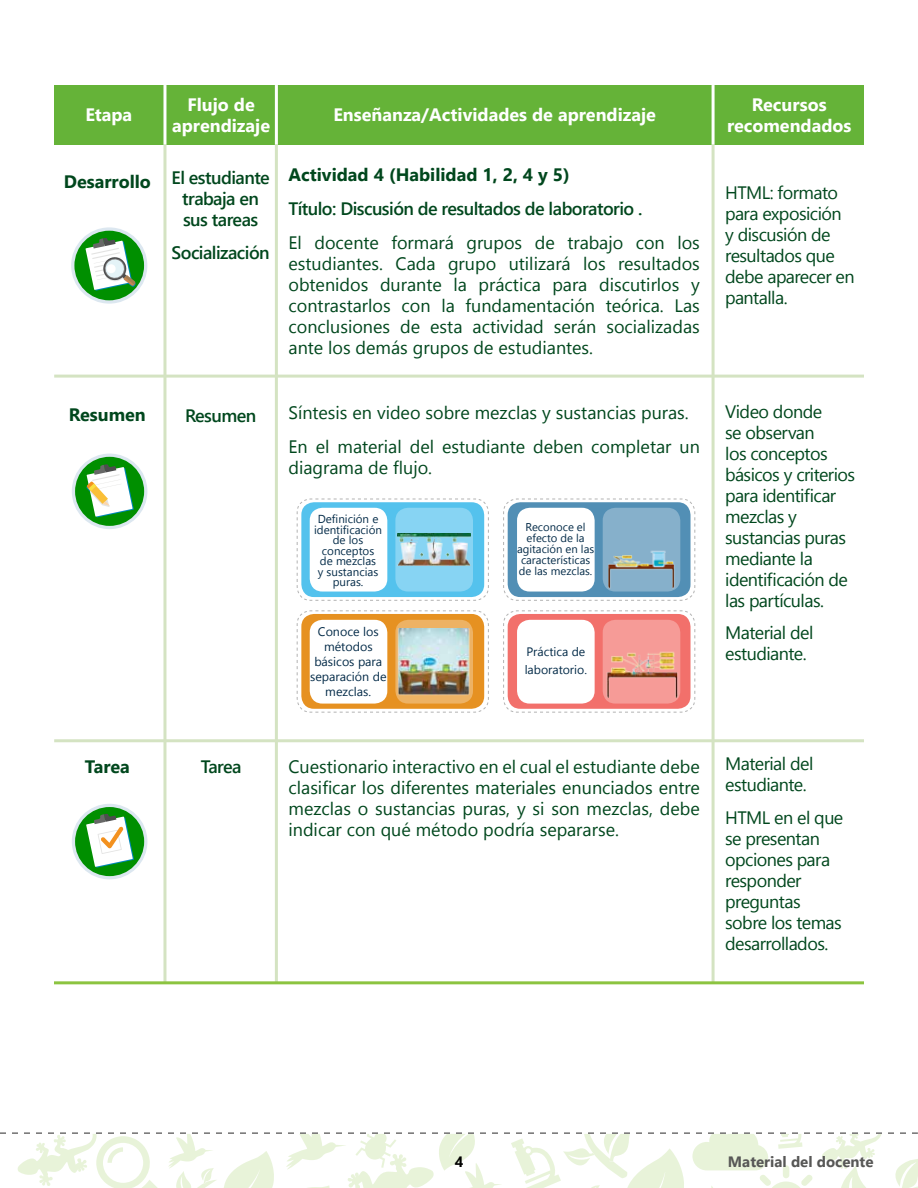
<style>
.page{position:relative;width:918px;height:1188px;background:#fff}
.page>*{position:absolute;margin:0;border:0;box-sizing:border-box;transform-origin:0 0}
.t1{font:18px/21px "Segoe UI";letter-spacing:-.03em;color:#00471d}
.t2{font:600 18px/21px "Segoe UI";letter-spacing:-.03em;color:#00471d}
.t3{font:18px/33.8px "Segoe UI";color:#00471d}
.t4{font:700 18px/21px "Segoe UI";color:#fff;text-align:center}
.t5{font:700 18px "Segoe UI";color:#00471d}
.t6{font:700 15px "Segoe UI";color:#575756}
.t7{font:700 15px "Segoe UI";color:#000}
.t8{font:12.45px/15px "Segoe UI";color:#052c49;text-align:center}
.t9{font:12.3px/18px "Segoe UI";color:#052c49}
.t10{font:11.55px/10.5px "Segoe UI";color:#052c49;text-align:center}
.t11{font:11.25px/10.8px "Segoe UI";color:#052c49;text-align:center}
.s1{font-weight:700}
</style>
<div class="page">
<svg style="left:0;top:1132px;width:918px;height:56px"></svg>
<svg style="left:503px;top:610px;width:193px;height:103px"></svg>
<svg style="left:296px;top:610px;width:193px;height:103px"></svg>
<svg style="left:503px;top:498px;width:193px;height:103px"></svg>
<svg style="left:296px;top:498px;width:193px;height:103px"></svg>
<div style="left:603px;top:620px;width:77px;height:84px;background:#f69b97;border-radius:13px"></div>
<div style="left:395px;top:620px;width:78px;height:84px;background:#edb264;border-radius:13px"></div>
<div style="left:603px;top:508px;width:77px;height:84px;background:#86b0cb;border-radius:13px"></div>
<div style="left:395px;top:508px;width:78px;height:84px;background:#87d4f3;border-radius:13px"></div>
<div style="left:517px;top:620px;width:78px;height:84px;background:#fff;border-radius:13px"></div>
<div style="left:310px;top:620px;width:77px;height:84px;background:#fff;border-radius:13px"></div>
<div style="left:517px;top:508px;width:78px;height:84px;background:#fff;border-radius:13px"></div>
<div style="left:310px;top:508px;width:77px;height:84px;background:#fff;border-radius:13px"></div>
<img style="left:398px;top:534px;width:73px;height:31px">
<div style="left:54px;top:85px;width:810px;height:60px;background:#65b338"></div>
<hr style="left:163px;top:85px;width:3px;height:60px;background:#fff">
<hr style="left:275px;top:85px;width:3px;height:60px;background:#fff">
<hr style="left:712px;top:85px;width:3px;height:60px;background:#fff">
<hr style="left:163px;top:145px;width:3px;height:838px;background:#d4e3c2">
<hr style="left:275px;top:145px;width:3px;height:838px;background:#d4e3c2">
<hr style="left:712px;top:145px;width:3px;height:838px;background:#d4e3c2">
<hr style="left:54px;top:375px;width:810px;height:3px;background:#d4e3c2">
<hr style="left:54px;top:739px;width:810px;height:3px;background:#d4e3c2">
<hr style="left:54px;top:981px;width:810px;height:3px;background:#8cc440">
<svg style="left:71px;top:227px;width:76px;height:77px"></svg>
<div style="left:74px;top:231px;width:70px;height:69px;background:#008f00;border-radius:50%"></div>
<svg style="left:86px;top:238px;width:50px;height:53px"></svg>
<svg style="left:72px;top:454px;width:75px;height:75px"></svg>
<div style="left:75px;top:457px;width:69px;height:69px;background:#008f00;border-radius:50%"></div>
<svg style="left:86px;top:464px;width:48px;height:53px"></svg>
<div style="left:72px;top:804px;width:75px;height:75px;background:#dce7f0;border-radius:50%"></div>
<div style="left:75px;top:807px;width:69px;height:69px;background:#008f00;border-radius:50%"></div>
<svg style="left:86px;top:814px;width:48px;height:54px"></svg>
<img style="left:387px;top:628px;width:88px;height:72px">
<img style="left:608px;top:517px;width:87px;height:84px">
<img style="left:600px;top:644px;width:86px;height:54px">
<p class="t4" style="left:85px;top:104px;width:48px">Etapa</p>
<p class="t4" style="left:172px;top:94px;width:99px">Flujo de aprendizaje</p>
<p class="t4" style="left:727px;top:94px;width:126px">Recursos recomendados</p>
<p class="t4" style="left:333px;top:104px;width:324px">Enseñanza/Actividades de aprendizaje</p>
<p class="t2" style="left:182px;top:167px;width:89px;text-indent:-118px"><span class="s1">Desarrollo</span> El estudiante trabaja en sus tareas</p>
<p class="t2" style="left:172px;top:242px;width:100px">Socialización</p>
<p class="t5" style="left:289px;top:160px;width:283px">Actividad 4 (Habilidad 1, 2, 4 y 5)</p>
<p class="t2" style="left:289px;top:198px;width:355px">Título: Discusión de resultados de laboratorio .</p>
<p class="t1" style="left:289px;top:232px;width:413px;text-align:justify">El docente formará grupos de trabajo con los estudiantes. Cada grupo utilizará los resultados obtenidos durante la práctica para discutirlos y contrastarlos con la fundamentación teórica. Las conclusiones de esta actividad serán socializadas ante los demás grupos de estudiantes.</p>
<p class="t1" style="left:725px;top:182px;width:131px">HTML: formato para exposición y discusión de resultados que debe aparecer en pantalla.</p>
<p class="t5" style="left:69px;top:401px;width:78px">Resumen</p>
<p class="t2" style="left:185px;top:405px;width:73px">Resumen</p>
<p class="t3" style="left:289px;top:395px;width:413px">Síntesis en video sobre mezclas y sustancias puras.<br>En el material del estudiante deben completar un</p>
<p class="t3" style="left:289px;top:450px;width:145px">diagrama de flujo.</p>
<p class="t10" style="left:314px;top:513px;width:70px">Definición e identificación de los conceptos de mezclas<br>y sustancias puras.</p>
<p class="t8" style="left:310px;top:624px;width:78px">Conoce los métodos básicos para separación de mezclas.</p>
<p class="t11" style="left:517px;top:522px;width:79px">Reconoce el efecto de la agitación en las características de las mezclas.</p>
<p class="t9" style="left:525px;top:642px;width:64px">Práctica de laboratorio.</p>
<p class="t1" style="left:725px;top:400px;width:131px">Video donde<br>se observan<br>los conceptos básicos y criterios para identificar mezclas y sustancias puras mediante la identificación de las partículas.</p>
<p class="t1" style="left:725px;top:622px;width:90px">Material del estudiante.</p>
<p class="t5" style="left:85px;top:752px;width:47px">Tarea</p>
<p class="t2" style="left:201px;top:756px;width:42px">Tarea</p>
<p class="t1" style="left:289px;top:756px;width:413px;text-align:justify">Cuestionario interactivo en el cual el estudiante debe clasificar los diferentes materiales enunciados entre mezclas o sustancias puras, y si son mezclas, debe indicar con qué método podría separarse.</p>
<p class="t1" style="left:725px;top:753px;width:90px">Material del estudiante.</p>
<p class="t1" style="left:725px;top:806px;width:120px">HTML en el que se presentan opciones para responder preguntas sobre los temas desarrollados.</p>
<p class="t7" style="left:455px;top:1150px;width:10px">4</p>
<p class="t6" style="left:728px;top:1149px;width:147px">Material del docente</p>
</div>
